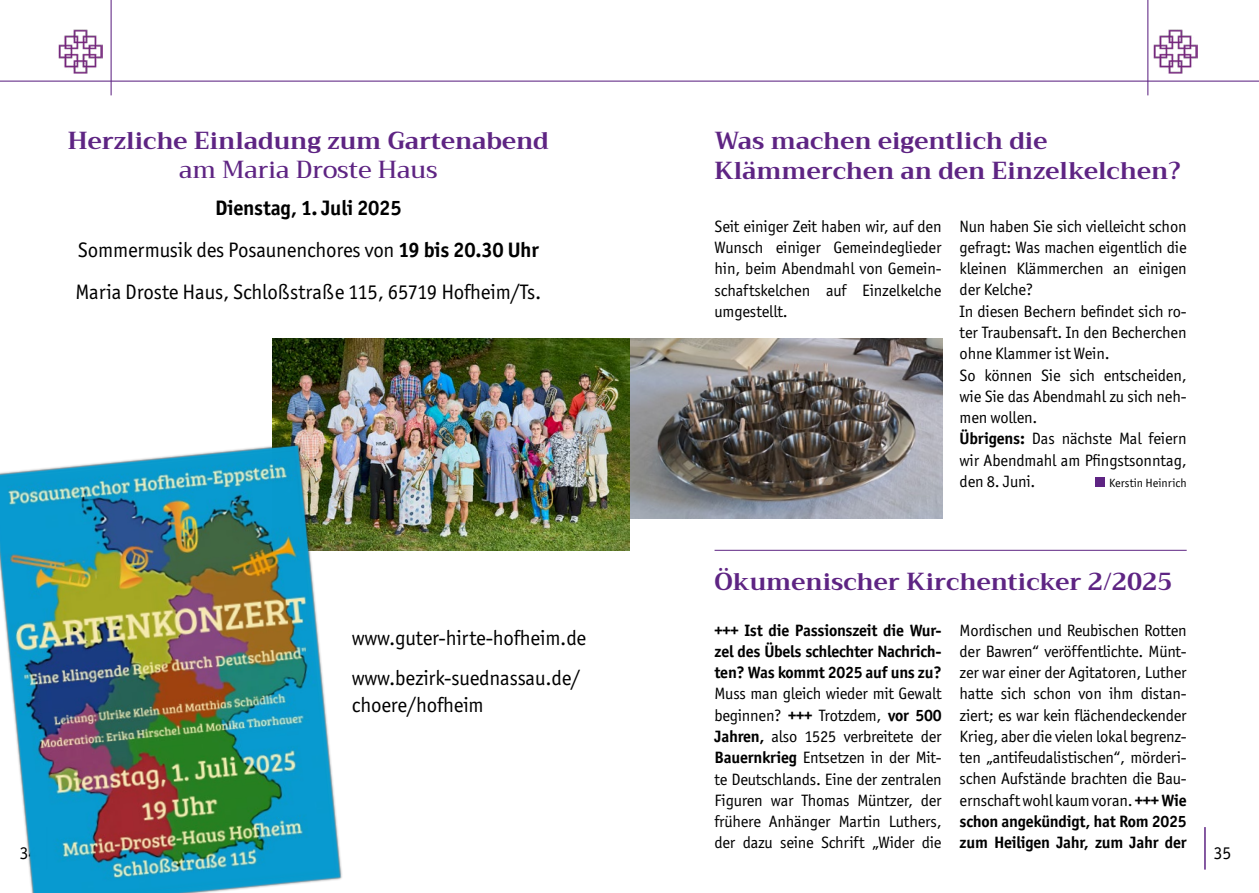
<style>
.page{position:relative;width:1259px;height:893px;background:#fff}
.page>*{position:absolute;margin:0;border:0;box-sizing:border-box;transform-origin:0 0}
.t1{font:700 24px/30px "Trirong";color:#5e2483}
.t2{font:500 24px "Trirong";color:#5e2483}
.t3{font:21px/42px "Officina Sans ITC Std";letter-spacing:-.01em;color:#000;text-align:center}
.t4{font:18px "Officina Sans ITC Std";color:#000}
.t5{font:16.5px/21.3px "Officina Sans ITC Std";letter-spacing:-.01em;color:#000;text-align:justify}
.t6{font:700 16.5px/21.3px "Officina Sans ITC Std";letter-spacing:-.015em;color:#000;text-align:justify}
.t7{font:12px "Officina Sans ITC Std";color:#000}
.s1{font-weight:700}
</style>
<div class="page">
<hr style="left:0;top:81px;width:1259px;height:1px;background:#5e2483">
<hr style="left:111px;top:0;width:1px;height:95px;background:#5e2483">
<hr style="left:1147px;top:0;width:1px;height:95px;background:#5e2483">
<img style="left:1153px;top:30px;width:44px;height:43px">
<img style="left:59px;top:30px;width:43px;height:43px">
<hr style="left:1204px;top:827px;width:1px;height:43px;background:#5e2483">
<hr style="left:714px;top:550px;width:472px;height:1px;background:#5e2483">
<img style="left:629px;top:338px;width:313px;height:181px">
<div style="left:1095px;top:478px;width:9px;height:9px;background:#5e2483"></div>
<img style="left:272px;top:338px;width:357px;height:213px">
<img style="left:0;top:434px;width:350px;height:459px">
<h1 class="t1" style="left:68px;top:126px;width:482px">Herzliche Einladung zum Gartenabend</h1>
<h1 class="t2" style="left:179px;top:155px;width:260px">am Maria Droste Haus</h1>
<p class="t3" style="left:75px;top:187px;width:467px"><span class="s1">Dienstag, 1. Juli 2025<br></span>Sommermusik des Posaunenchores von <span class="s1">19 bis 20.30 Uhr<br></span>Maria Droste Haus, Schloßstraße 115, 65719 Hofheim/Ts.</p>
<h1 class="t1" style="left:714px;top:126px;width:467px">Was machen eigentlich die<br>Klämmerchen an den Einzelkelchen?</h1>
<p class="t5" style="left:714px;top:215px;width:229px">Seit einiger Zeit haben wir, auf den Wunsch einiger Gemeindeglieder hin, beim Abendmahl von Gemein&shy;schaftskelchen auf Einzelkelche umgestellt.</p>
<p class="t5" style="left:959px;top:215px;width:229px;text-align:left">Nun haben Sie sich vielleicht schon gefragt: Was machen eigentlich die kleinen Klämmerchen an einigen der Kelche?<br>In diesen Bechern befindet sich ro&shy;ter Traubensaft. In den Becherchen ohne Klammer ist Wein.<br>So können Sie sich entscheiden, wie Sie das Abendmahl zu sich neh&shy;men wollen.<br><span class="s1">Übrigens:</span> Das nächste Mal feiern wir Abendmahl am Pfingstsonntag, den 8. Juni.</p>
<p class="t7" style="left:1109px;top:476px;width:79px">Kerstin Heinrich</p>
<h1 class="t1" style="left:714px;top:567px;width:459px">Ökumenischer Kirchenticker 2/2025</h1>
<p class="t5" style="left:959px;top:619px;width:229px">Mordischen und Reubischen Rotten der Bawren“ veröffentlichte. Münt&shy;zer war einer der Agitatoren, Luther hatte sich schon von ihm distan&shy;ziert; es war kein flächendeckender Krieg, aber die vielen lokal begrenz&shy;ten „antifeudalistischen“, mörderi&shy;schen Aufstände brachten die Bau&shy;ernschaft wohl kaum voran. <span class="s1">+++ Wie schon angekündigt, hat Rom 2025 zum Heiligen Jahr, zum Jahr der</span></p>
<p class="t6" style="left:714px;top:619px;width:229px">+++ Ist die Passionszeit die Wur&shy;zel des Übels schlechter Nachrich&shy;ten? Was kommt 2025 auf uns zu?</p>
<p class="t5" style="left:714px;top:683px;width:229px">Muss man gleich wieder mit Gewalt beginnen? <span class="s1">+++</span> Trotzdem, <span class="s1">vor 500<br>Jahren,</span> also 1525 verbreitete der <span class="s1">Bauernkrieg</span> Entsetzen in der Mit&shy;te Deutschlands. Eine der zentralen Figuren war Thomas Müntzer, der frühere Anhänger Martin Luthers, der dazu seine Schrift „Wider die</p>
<p class="t3" style="left:352px;top:618px;width:236px;line-height:39.8px;text-align:left">www.guter-hirte-hofheim.de www.bezirk-suednassau.de/</p>
<p class="t3" style="left:352px;top:684px;width:133px">choere/hofheim</p>
<p class="t4" style="left:19px;top:842px;width:20px">34</p>
<p class="t4" style="left:1213px;top:842px;width:19px">35</p>
</div>
